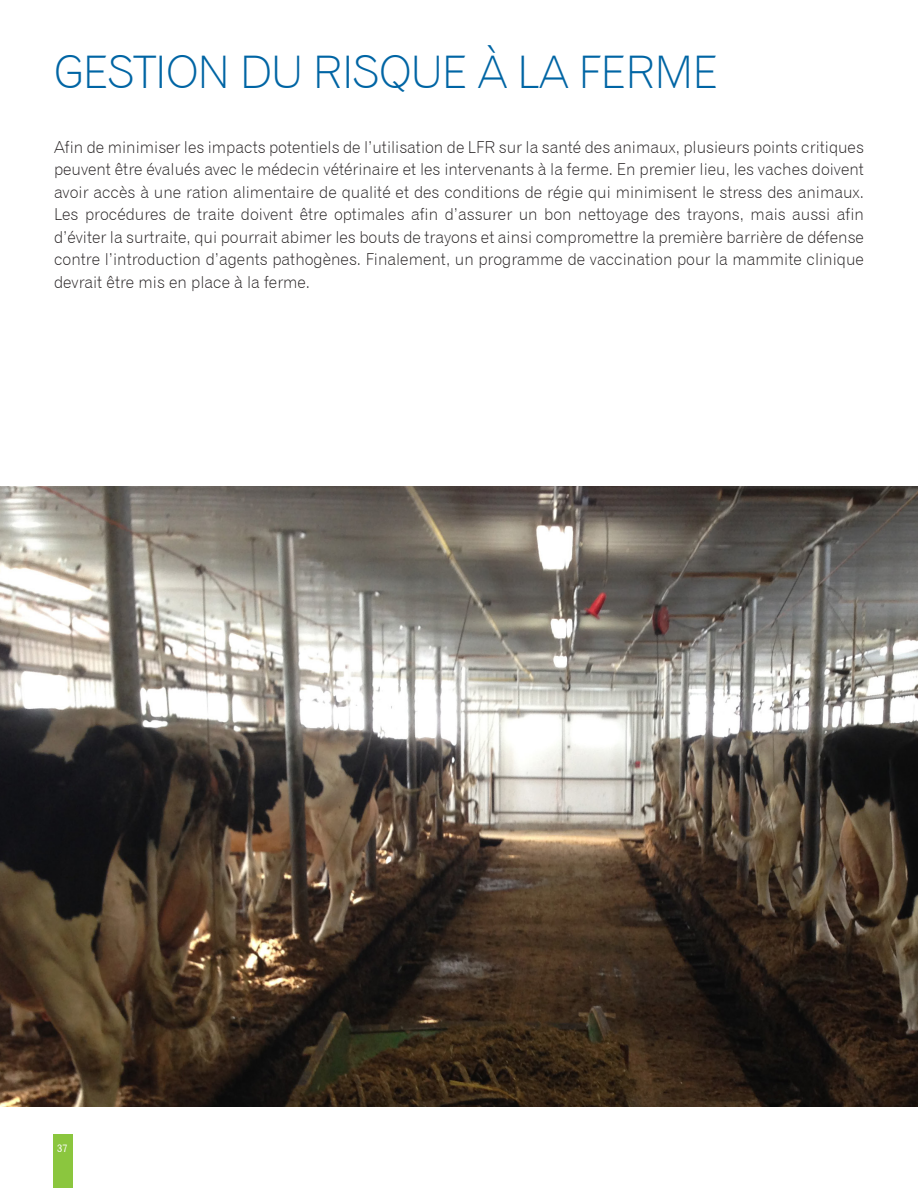
<style>
.page{position:relative;width:918px;height:1188px;background:#fff}
.page>*{position:absolute;margin:0;border:0;box-sizing:border-box;transform-origin:0 0}
.Texte_courant{font:45px "Gothic 720 BT Light B";letter-spacing:-.02em;color:#0065a4}
.Texte_courant-2{font:16.5px/22.5px "Gothic 720 BT Light B";color:#231f20;text-align:justify}
.t1{font:10.5px "Gothic 720 BT Roman B";color:#fff}
</style>
<div class="page">
<div style="left:53px;top:1134px;width:19px;height:54px;background:#8bc63e"></div>
<img style="left:0;top:486px;width:918px;height:621px">
<p class="Texte_courant" style="left:54px;top:45px;width:666px">GESTION DU RISQUE À LA FERME</p>
<p class="Texte_courant-2" style="left:54px;top:135px;width:812px">Afin de minimiser les impacts potentiels de l’utilisation de LFR sur la santé des animaux, plusieurs points critiques peuvent être évalués avec le médecin vétérinaire et les intervenants à la ferme. En premier lieu, les vaches doivent avoir accès à une ration alimentaire de qualité et des conditions de régie qui minimisent le stress des animaux.<br>Les procédures de traite doivent être optimales afin d’assurer un bon nettoyage des trayons, mais aussi afin d’éviter la surtraite, qui pourrait abimer les bouts de trayons et ainsi compromettre la première barrière de défense contre l’introduction d’agents pathogènes. Finalement, un programme de vaccination pour la mammite clinique devrait être mis en place à la ferme.</p>
<p class="t1" style="left:57px;top:1142px;width:12px">37</p>
</div>
